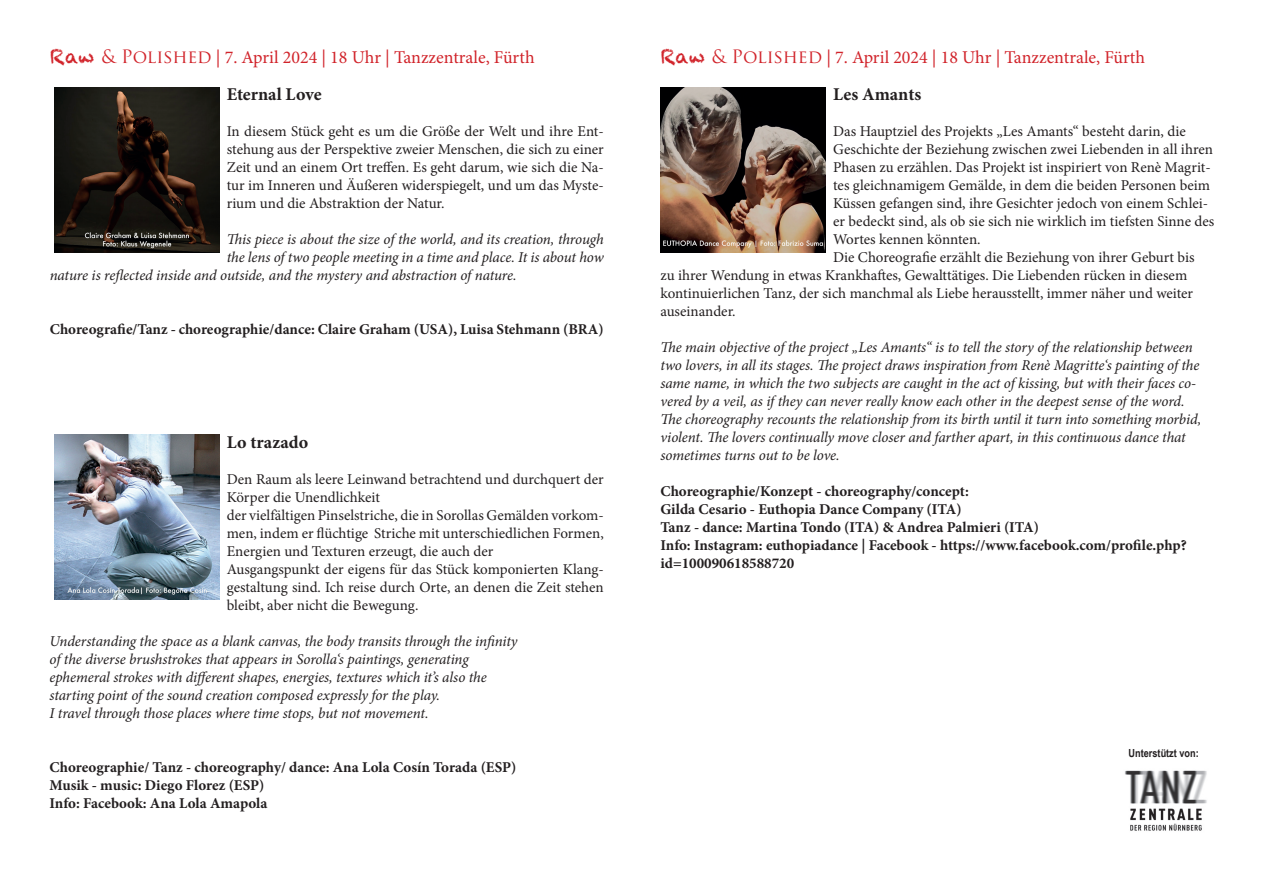
<style>
.page{position:relative;width:1263px;height:893px;background:#fff}
.page>*{position:absolute;margin:0;border:0;box-sizing:border-box;transform-origin:0 0}
.t1{font:18px "Minion Pro";color:#d1232a}
.t2{font:700 18px "Minion Pro";color:#231f20}
.t3{font:15px/18px "Minion Pro";color:#231f20}
.t4{font:italic 15px/18px "Minion Pro";letter-spacing:-.01em;color:#231f20}
.t5{font:700 15px/18px "Minion Pro";color:#231f20}
.t6{font:700 11.1px "Arial Narrow";color:#231f20}
.s1{font-family:"Chalkduster";font-size:19.5px}
.s2{font-family:"Trajan Pro"}
</style>
<div class="page">
<img style="left:1125px;top:770px;width:82px;height:61px">
<img style="left:54px;top:87px;width:165px;height:165px">
<img style="left:54px;top:434px;width:165px;height:166px">
<img style="left:660px;top:87px;width:166px;height:165px">
<p class="t1" style="left:50px;top:45px;width:486px"><span class="s1">Raw</span> <span class="s2">&amp; Polished</span> | 7. April 2024 | 18 Uhr | Tanzzentrale, Fürth</p>
<p class="t1" style="left:660px;top:45px;width:486px"><span class="s1">Raw</span> <span class="s2">&amp; Polished</span> | 7. April 2024 | 18 Uhr | Tanzzentrale, Fürth</p>
<p class="t2" style="left:227px;top:82px;width:96px">Eternal Love</p>
<p class="t3" style="left:227px;top:123px;width:379px;text-align:justify">In diesem Stück geht es um die Größe der Welt und ihre Ent&shy;stehung aus der Perspektive zweier Menschen, die sich zu einer Zeit und an einem Ort treffen. Es geht darum, wie sich die Na&shy;tur im Inneren und Äußeren widerspiegelt, und um das Myste&shy;rium und die Abstraktion der Natur.</p>
<p class="t4" style="left:227px;top:230px;width:379px">This piece is about the size of the world, and its creation, through</p>
<p class="t4" style="left:227px;top:248px;width:378px">the lens of two people meeting in a time and place. It is about how</p>
<p class="t4" style="left:50px;top:266px;width:468px">nature is reflected inside and outside, and the mystery and abstraction of nature.</p>
<p class="t5" style="left:50px;top:320px;width:556px">Choreografie/Tanz - choreographie/dance: Claire Graham (USA), Luisa Stehmann (BRA)</p>
<p class="t2" style="left:227px;top:429px;width:83px">Lo trazado</p>
<p class="t3" style="left:227px;top:470px;width:379px">Den Raum als leere Leinwand betrachtend und durchquert der Körper die Unendlichkeit<br>der vielfältigen Pinselstriche, die in Sorollas Gemälden vorkom&shy;men, indem er flüchtige Striche mit unterschiedlichen Formen, Energien und Texturen erzeugt, die auch der<br>Ausgangspunkt der eigens für das Stück komponierten Klang&shy;gestaltung sind. Ich reise durch Orte, an denen die Zeit stehen bleibt, aber nicht die Bewegung.</p>
<p class="t4" style="left:49px;top:632px;width:470px">Understanding the space as a blank canvas, the body transits through the infinity of the diverse brushstrokes that appears in Sorolla‘s paintings, generating ephemeral strokes with different shapes, energies, textures which it’s also the starting point of the sound creation composed expressly for the play.<br>I travel through those places where time stops, but not movement.</p>
<p class="t5" style="left:49px;top:758px;width:468px">Choreographie/ Tanz - choreography/ dance: Ana Lola Cosín Torada (ESP)<br>Musik - music: Diego Florez (ESP)<br>Info: Facebook: Ana Lola Amapola</p>
<p class="t2" style="left:833px;top:82px;width:90px">Les Amants</p>
<p class="t3" style="left:833px;top:123px;width:354px">Das Hauptziel des Projekts „Les Amants“ besteht darin, die</p>
<p class="t3" style="left:833px;top:141px;width:381px">Geschichte der Beziehung zwischen zwei Liebenden in all ihren</p>
<p class="t3" style="left:833px;top:159px;width:379px">Phasen zu erzählen. Das Projekt ist inspiriert von Renè Magrit-</p>
<p class="t3" style="left:833px;top:177px;width:379px">tes gleichnamigem Gemälde, in dem die beiden Personen beim</p>
<p class="t3" style="left:833px;top:195px;width:377px">Küssen gefangen sind, ihre Gesichter jedoch von einem Schlei-</p>
<p class="t3" style="left:833px;top:213px;width:383px">er bedeckt sind, als ob sie sich nie wirklich im tiefsten Sinne des</p>
<p class="t3" style="left:833px;top:231px;width:149px">Wortes kennen könnten.</p>
<p class="t3" style="left:833px;top:249px;width:363px">Die Choreografie erzählt die Beziehung von ihrer Geburt bis</p>
<p class="t3" style="left:660px;top:267px;width:528px">zu ihrer Wendung in etwas Krankhaftes, Gewalttätiges. Die Liebenden rücken in diesem</p>
<p class="t3" style="left:660px;top:285px;width:534px">kontinuierlichen Tanz, der sich manchmal als Liebe herausstellt, immer näher und weiter</p>
<p class="t3" style="left:660px;top:303px;width:77px">auseinander.</p>
<p class="t4" style="left:660px;top:338px;width:542px">The main objective of the project „Les Amants“ is to tell the story of the relationship between two lovers, in all its stages. The project draws inspiration from Renè Magritte‘s painting of the same name, in which the two subjects are caught in the act of kissing, but with their faces co&shy;vered by a veil, as if they can never really know each other in the deepest sense of the word.<br>The choreography recounts the relationship from its birth until it turn into something morbid, violent. The lovers continually move closer and farther apart, in this continuous dance that sometimes turns out to be love.</p>
<p class="t5" style="left:660px;top:482px;width:528px">Choreographie/Konzept - choreography/concept:<br>Gilda Cesario - Euthopia Dance Company (ITA)<br>Tanz - dance: Martina Tondo (ITA) &amp; Andrea Palmieri (ITA)<br>Info: Instagram: euthopiadance | Facebook - https://www.facebook.com/profile.php? id=100090618588720</p>
<p class="t6" style="left:1129px;top:745px;width:72px">Unterstützt von:</p>
</div>
